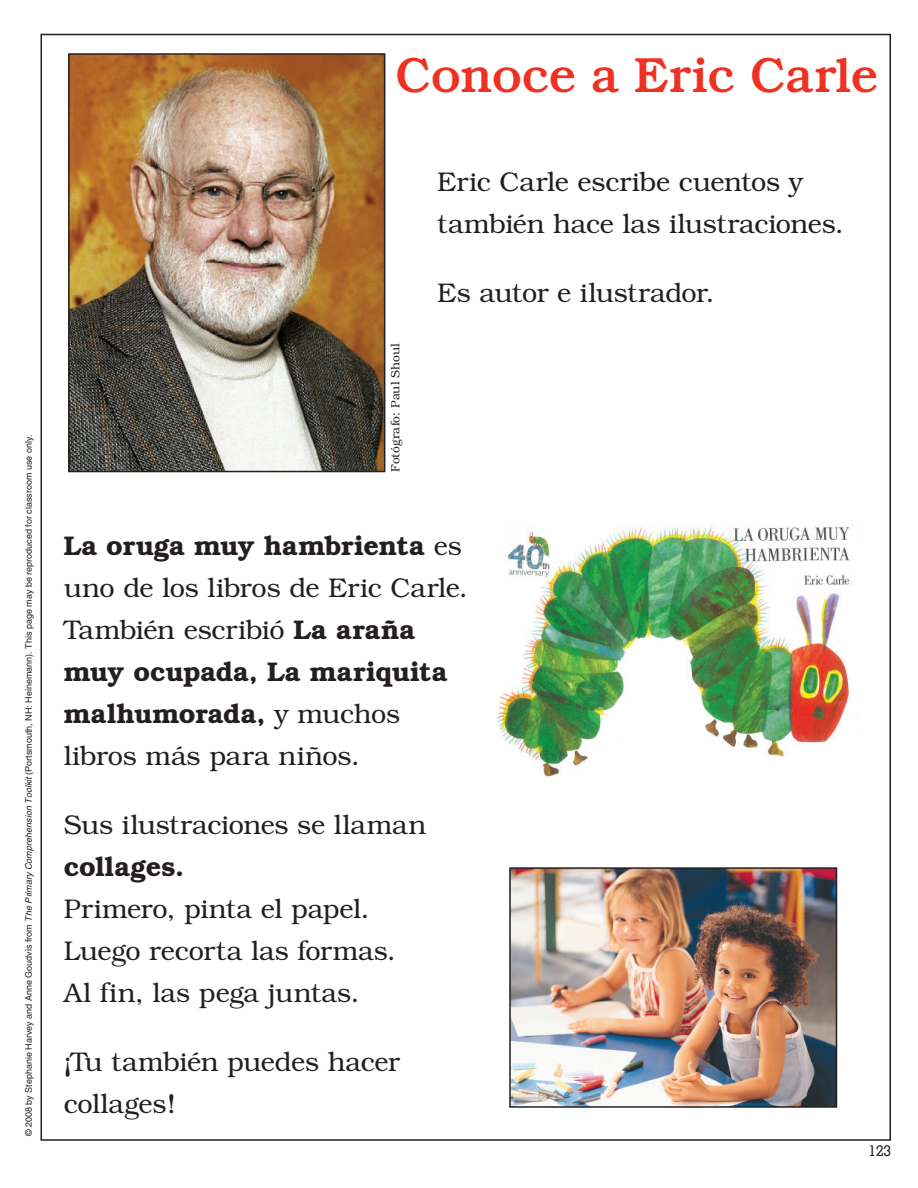
<style>
.page{position:relative;width:918px;height:1188px;background:#fff}
.page>*{position:absolute;margin:0;border:0;box-sizing:border-box;transform-origin:0 0}
.t1{font:500 49.5px "Bookman";letter-spacing:-.015em;color:#ef3122}
.t2{font:300 27px/42px "Bookman";letter-spacing:-.005em;color:#231f20}
.t3{font:600 27px "Bookman";letter-spacing:.005em;color:#231f20}
.t4{font:500 15px "Memphis";color:#231f20}
.t5{font:300 12px "Bookman";letter-spacing:.005em;color:#231f20}
.t6{font:9px "Helvetica";color:#231f20}
.s1{font-style:italic}
.s2{font-weight:600}
</style>
<div class="page">
<img style="left:71px;top:56px;width:311px;height:413px">
<div style="left:68px;top:53px;width:317px;height:419px;border:2px solid #231f20"></div>
<img style="left:497px;top:526px;width:356px;height:251px">
<img style="left:512px;top:870px;width:322px;height:235px">
<div style="left:509px;top:867px;width:328px;height:241px;border:2px solid #231f20"></div>
<h1 class="t1" style="left:396px;top:57px;width:484px">Conoce a Eric Carle</h1>
<p class="t6" style="left:26px;top:1136px;width:703px;rotate:-90deg">© 2008 by Stephanie Harvey and Anne Goudvis from <span class="s1">The Primary Comprehension Toolkit</span> (Portsmouth, NH: Heinemann). This page may be reproduced for classroom use only.</p>
<p class="t2" style="left:437px;top:163px;width:408px">Eric Carle escribe cuentos y también hace las ilustraciones.</p>
<p class="t5" style="left:391px;top:472px;width:130px;rotate:-90deg">Fotógrafo: Paul Shoul</p>
<p class="t2" style="left:437px;top:274px;width:279px">Es autor e ilustrador.</p>
<p class="t2" style="left:64px;top:527px;width:406px"><span class="s2">La oruga muy hambrienta</span> es uno de los libros de Eric Carle.<br>También escribió <span class="s2">La araña muy ocupada, La mariquita malhumorada,</span> y muchos libros más para niños.</p>
<p class="t2" style="left:64px;top:806px;width:364px">Sus ilustraciones se llaman</p>
<p class="t3" style="left:64px;top:856px;width:122px">collages.</p>
<p class="t2" style="left:64px;top:890px;width:334px">Primero, pinta el papel.<br>Luego recorta las formas.<br>Al fin, las pega juntas.</p>
<p class="t2" style="left:64px;top:1043px;width:338px">¡Tu también puedes hacer collages!</p>
<p class="t4" style="left:868px;top:1145px;width:24px">123</p>
</div>
